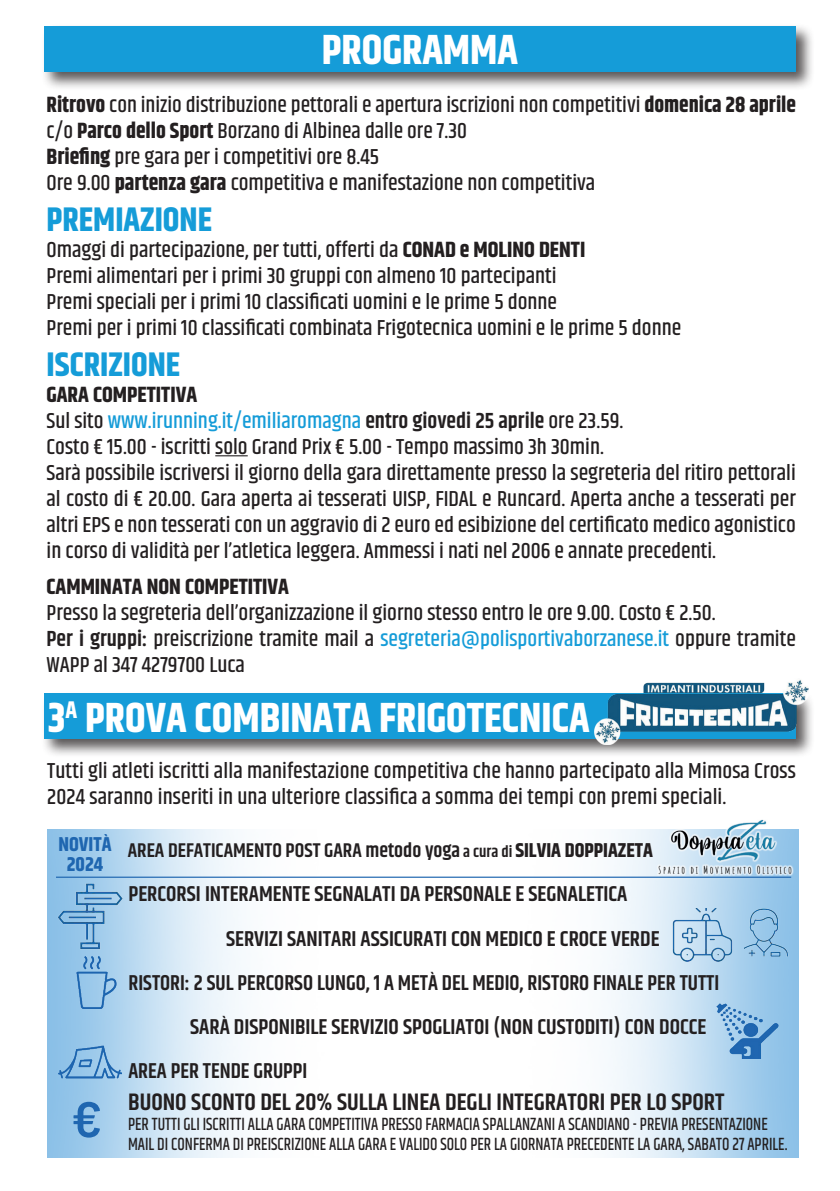
<style>
.page{position:relative;width:840px;height:1191px;background:#fff}
.page>*{position:absolute;margin:0;border:0;box-sizing:border-box;transform-origin:0 0}
.t1{font:600 50px "Barlow";color:#1f66b0}
.t2{font:700 42px "Khand";color:#fff}
.t3{font:700 34px "Khand";color:#159cd8}
.t4{font:24.6px "Arial";color:#000001}
.t5{font:600 24px "Khand";color:#231f20}
.t6{font:500 22px/26px "Khand";color:#231f20}
.t7{font:700 22px "Khand";color:#231f20}
.t8{font:600 21.6px "Khand";color:#231f20}
.t9{font:600 20px "Khand";color:#231f20}
.t10{font:700 20px/20px "Khand";color:#1f66b0;text-align:center}
.t11{font:500 18px/20px "Khand";color:#231f20;scale:.88 1}
.s1{font-weight:700}
.s2{color:#159cd8}
.s3{font-weight:600}
.s4{font-size:16px}
</style>
<div class="page">
<hr style="left:215px;top:455px;width:32px;height:1px;background:#231f20">
<div style="left:41px;top:23px;width:773px;height:68px;background:#231f20;opacity:.75"></div>
<div style="left:44px;top:26px;width:751px;height:46px;background:#159cd8"></div>
<div style="left:41px;top:690px;width:773px;height:68px;background:#231f20;opacity:.75"></div>
<div style="left:44px;top:693px;width:751px;height:46px;background:#159cd8"></div>
<img style="left:47px;top:829px;width:751px;height:328px">
<img style="left:56px;top:872px;width:72px;height:80px">
<img style="left:73px;top:956px;width:47px;height:52px">
<img style="left:59px;top:1037px;width:63px;height:59px">
<img style="left:744px;top:901px;width:46px;height:59px">
<img style="left:671px;top:908px;width:63px;height:57px">
<img style="left:715px;top:1003px;width:63px;height:55px">
<img style="left:594px;top:680px;width:214px;height:65px">
<img style="left:656px;top:819px;width:137px;height:59px">
<hr style="left:56px;top:876px;width:734px;height:1px;background:#1f66b0">
<h2 class="t2" style="left:322px;top:20px;width:198px">PROGRAMMA</h2>
<p class="t6" style="left:46px;top:94px;width:750px"><span class="s1">Ritrovo</span> con inizio distribuzione pettorali e apertura iscrizioni non competitivi <span class="s1">domenica 28 aprile </span>c/o <span class="s1">Parco dello Sport</span> Borzano di Albinea dalle ore 7.30<br><span class="s1">Briefing</span> pre gara per i competitivi ore 8.45<br>Ore 9.00 <span class="s1">partenza gara</span> competitiva e manifestazione non competitiva</p>
<h3 class="t3" style="left:46px;top:195px;width:167px">PREMIAZIONE</h3>
<p class="t6" style="left:46px;top:238px;width:636px">Omaggi di partecipazione, per tutti, offerti da <span class="s1">CONAD e MOLINO DENTI<br></span>Premi alimentari per i primi 30 gruppi con almeno 10 partecipanti<br>Premi speciali per i primi 10 classificati uomini e le prime 5 donne<br>Premi per i primi 10 classificati combinata Frigotecnica uomini e le prime 5 donne</p>
<h3 class="t3" style="left:46px;top:340px;width:135px">ISCRIZIONE</h3>
<p class="t6" style="left:46px;top:383px;width:750px"><span class="s1">GARA COMPETITIVA<br></span>Sul sito <span class="s2">www.irunning.it/emiliaromagna</span> <span class="s3">entro giovedi 25 aprile</span> ore 23.59.<br>Costo € 15.00 - iscritti solo Grand Prix € 5.00 - Tempo massimo 3h 30min.<br>Sarà possibile iscriversi il giorno della gara direttamente presso la segreteria del ritiro pettorali al costo di € 20.00. Gara aperta ai tesserati UISP, FIDAL e Runcard. Aperta anche a tesserati per altri EPS e non tesserati con un aggravio di 2 euro ed esibizione del certificato medico agonistico in corso di validità per l’atletica leggera. Ammessi i nati nel 2006 e annate precedenti.</p>
<p class="t7" style="left:46px;top:571px;width:244px">CAMMINATA NON COMPETITIVA</p>
<p class="t6" style="left:46px;top:601px;width:750px">Presso la segreteria dell’organizzazione il giorno stesso entro le ore 9.00. Costo € 2.50.<br><span class="s3">Per i gruppi:</span> preiscrizione tramite mail a <span class="s2">segreteria@polisportivaborzanese.it</span> oppure tramite<br>WAPP al 347 4279700 Luca</p>
<p class="t4" style="left:390px;top:435px;width:170px">anni precedenti</p>
<p class="t4" style="left:498px;top:483px;width:170px">anni precedenti</p>
<h2 class="t2" style="left:48px;top:688px;width:543px">3<sup>A</sup> PROVA COMBINATA FRIGOTECNICA</h2>
<p class="t6" style="left:47px;top:759px;width:749px">Tutti gli atleti iscritti alla manifestazione competitiva che hanno partecipato alla Mimosa Cross<br>2024 saranno inseriti in una ulteriore classifica a somma dei tempi con premi speciali.</p>
<p class="t10" style="left:58px;top:835px;width:54px">NOVITÀ<br>2024</p>
<h1 class="t1" style="left:71px;top:1082px;width:33px">€</h1>
<p class="t9" style="left:128px;top:837px;width:526px">AREA DEFATICAMENTO POST GARA metodo yoga <span class="s4">a cura di</span> <span class="s1">SILVIA DOPPIAZETA</span></p>
<p class="t8" style="left:128px;top:880px;width:500px">PERCORSI INTERAMENTE SEGNALATI DA PERSONALE E SEGNALETICA</p>
<p class="t8" style="left:226px;top:924px;width:435px">SERVIZI SANITARI ASSICURATI CON MEDICO E CROCE VERDE</p>
<p class="t8" style="left:128px;top:968px;width:592px">RISTORI: 2 SUL PERCORSO LUNGO, 1 A METÀ DEL MEDIO, RISTORO FINALE PER TUTTI</p>
<p class="t8" style="left:190px;top:1012px;width:517px">SARÀ DISPONIBILE SERVIZIO SPOGLIATOI (NON CUSTODITI) CON DOCCE</p>
<p class="t8" style="left:128px;top:1056px;width:180px">AREA PER TENDE GRUPPI</p>
<p class="t5" style="left:128px;top:1086px;width:597px">BUONO SCONTO DEL 20% SULLA LINEA DEGLI INTEGRATORI PER LO SPORT</p>
<p class="t11" style="left:128px;top:1115px;width:750px">PER TUTTI GLI ISCRITTI ALLA GARA COMPETITIVA PRESSO FARMACIA SPALLANZANI A SCANDIANO - PREVIA PRESENTAZIONE<br>MAIL DI CONFERMA DI PREISCRIZIONE ALLA GARA E VALIDO SOLO PER LA GIORNATA PRECEDENTE LA GARA, SABATO 27 APRILE.</p>
</div>
